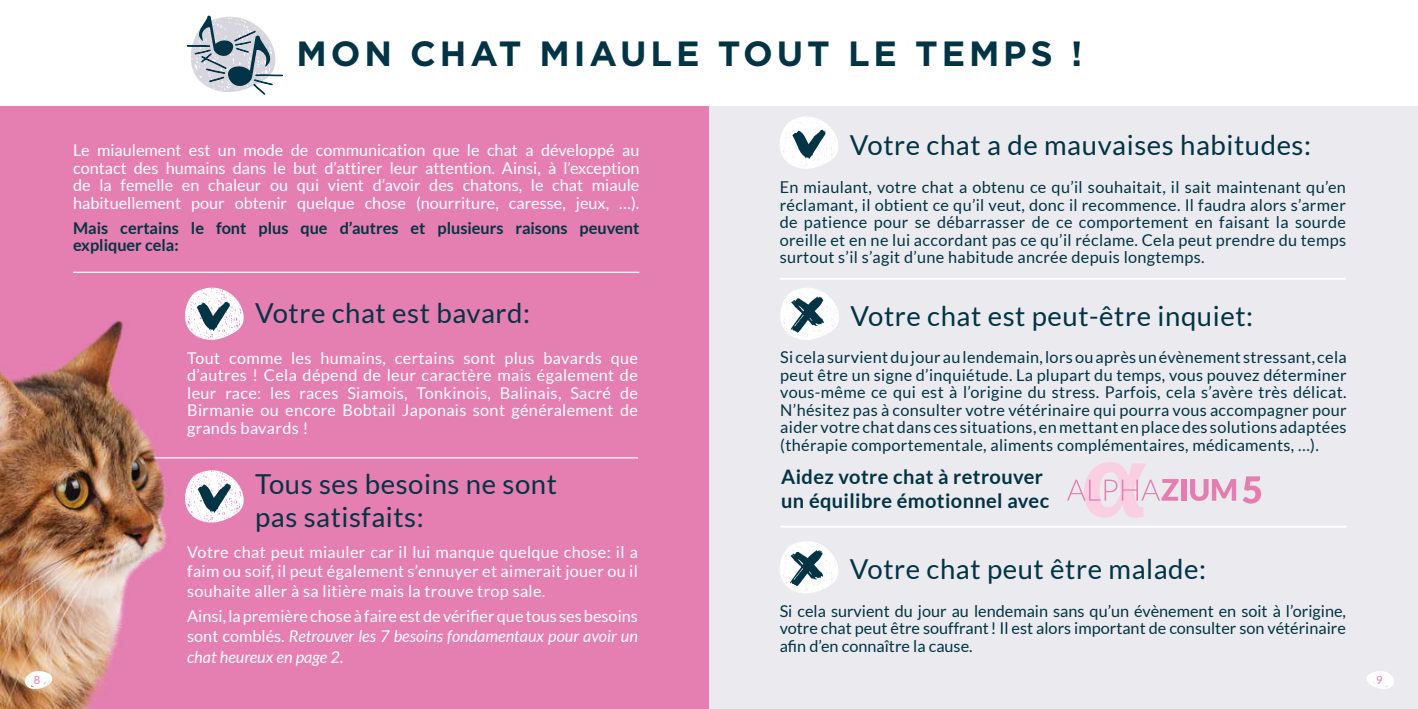
<style>
.page{position:relative;width:1418px;height:709px;background:#fff}
.page>*{position:absolute;margin:0;border:0;box-sizing:border-box;transform-origin:0 0}
.t1{font:700 35px "Gotham";letter-spacing:.11em;color:#003445}
.t2{font:27.5px/33px "Lato";letter-spacing:.02em;color:#003445}
.t3{font:700 20px/24px "Lato";letter-spacing:.02em;color:#003445}
.t4{font:16.25px/17.5px "Lato";letter-spacing:.02em;color:#003445;text-align:justify}
.t5{font:16.25px/17.5px "Lato";color:#fff;text-align:justify}
.t6{font:700 16.25px/17.5px "Lato";color:#003445}
.t7{font:italic 16.25px "Lato";color:#fff}
.t8{font:11.25px "Lato";color:#e57eb1}
.s1{font-style:italic}
</style>
<div class="page">
<div style="left:709px;top:106px;width:708px;height:603px;background:#ebeaee"></div>
<div style="left:0;top:106px;width:709px;height:603px;background:#e57eb1"></div>
<hr style="left:73px;top:272px;width:566px;height:1px;background:#fff">
<hr style="left:72px;top:457px;width:566px;height:1px;background:#fff">
<svg style="left:185px;top:287px;width:59px;height:53px"></svg>
<svg style="left:185px;top:470px;width:59px;height:53px"></svg>
<svg style="left:780px;top:117px;width:58px;height:52px"></svg>
<svg style="left:187px;top:15px;width:95px;height:79px"></svg>
<hr style="left:779px;top:278px;width:566px;height:2px;background:#fff">
<svg style="left:780px;top:288px;width:59px;height:52px"></svg>
<svg style="left:780px;top:541px;width:58px;height:52px"></svg>
<hr style="left:780px;top:526px;width:566px;height:1px;background:#fff">
<div style="left:1181px;top:479px;width:5px;height:21px;background:#e57db0"></div>
<svg style="left:1190px;top:479px;width:46px;height:22px"></svg>
<svg style="left:1242px;top:476px;width:19px;height:27px"></svg>
<svg style="left:1067px;top:462px;width:111px;height:55px"></svg>
<img style="left:0;top:321px;width:171px;height:388px">
<svg style="left:25px;top:670px;width:27px;height:22px"></svg>
<svg style="left:1367px;top:671px;width:27px;height:18px"></svg>
<h1 class="t1" style="left:296px;top:33px;width:787px">MON CHAT MIAULE TOUT LE TEMPS !</h1>
<p class="t5" style="left:73px;top:141px;width:568px">Le miaulement est un mode de communication que le chat a développé au contact des humains dans le but d’attirer leur attention. Ainsi, à l’exception de la femelle en chaleur ou qui vient d’avoir des chatons, le chat miaule habituellement pour obtenir quelque chose (nourriture, caresse, jeux, …).</p>
<p class="t6" style="left:73px;top:219px;width:568px">Mais certains le font plus que d’autres et plusieurs raisons peuvent expliquer cela:</p>
<h2 class="t2" style="left:255px;top:296px;width:276px">Votre chat est bavard:</h2>
<p class="t5" style="left:187px;top:349px;width:452px">Tout comme les humains, certains sont plus bavards que d’autres ! Cela dépend de leur caractère mais également de leur race: les races Siamois, Tonkinois, Balinais, Sacré de Birmanie ou encore Bobtail Japonais sont généralement de grands bavards !</p>
<h2 class="t2" style="left:255px;top:467px;width:303px">Tous ses besoins ne sont pas satisfaits:</h2>
<p class="t5" style="left:187px;top:542px;width:452px;line-height:19.5px">Votre chat peut miauler car il lui manque quelque chose: il a faim ou soif, il peut également s’ennuyer et aimerait jouer ou il souhaite aller à sa litière mais la trouve trop sale.</p>
<p class="t5" style="left:187px;top:606px;width:452px;line-height:19.5px">Ainsi, la première chose à faire est de vérifier que tous ses besoins sont comblés. <span class="s1">Retrouver les 7 besoins fondamentaux pour avoir un</span></p>
<p class="t7" style="left:187px;top:647px;width:158px">chat heureux en page 2.</p>
<h2 class="t2" style="left:849px;top:128px;width:462px">Votre chat a de mauvaises habitudes:</h2>
<p class="t4" style="left:779px;top:178px;width:568px">En miaulant, votre chat a obtenu ce qu’il souhaitait, il sait maintenant qu’en réclamant, il obtient ce qu’il veut, donc il recommence. Il faudra alors s’armer de patience pour se débarrasser de ce comportement en faisant la sourde oreille et en ne lui accordant pas ce qu’il réclame. Cela peut prendre du temps surtout s’il s’agit d’une habitude ancrée depuis longtemps.</p>
<h2 class="t2" style="left:850px;top:299px;width:404px">Votre chat est peut-être inquiet:</h2>
<p class="t4" style="left:780px;top:348px;width:568px">Si cela survient du jour au lendemain, lors ou après un évènement stressant, cela peut être un signe d’inquiétude. La plupart du temps, vous pouvez déterminer vous-même ce qui est à l’origine du stress. Parfois, cela s’avère très délicat.<br>N’hésitez pas à consulter votre vétérinaire qui pourra vous accompagner pour aider votre chat dans ces situations, en mettant en place des solutions adaptées (thérapie comportementale, aliments complémentaires, médicaments, …).</p>
<p class="t3" style="left:781px;top:464px;width:269px">Aidez votre chat à retrouver un équilibre émotionnel avec</p>
<h2 class="t2" style="left:849px;top:552px;width:358px">Votre chat peut être malade:</h2>
<p class="t4" style="left:779px;top:602px;width:568px">Si cela survient du jour au lendemain sans qu’un évènement en soit à l’origine, votre chat peut être souffrant! Il est alors important de consulter son vétérinaire afin d’en connaître la cause.</p>
<p class="t8" style="left:34px;top:673px;width:8px">8</p>
<p class="t8" style="left:1376px;top:673px;width:8px">9</p>
</div>
